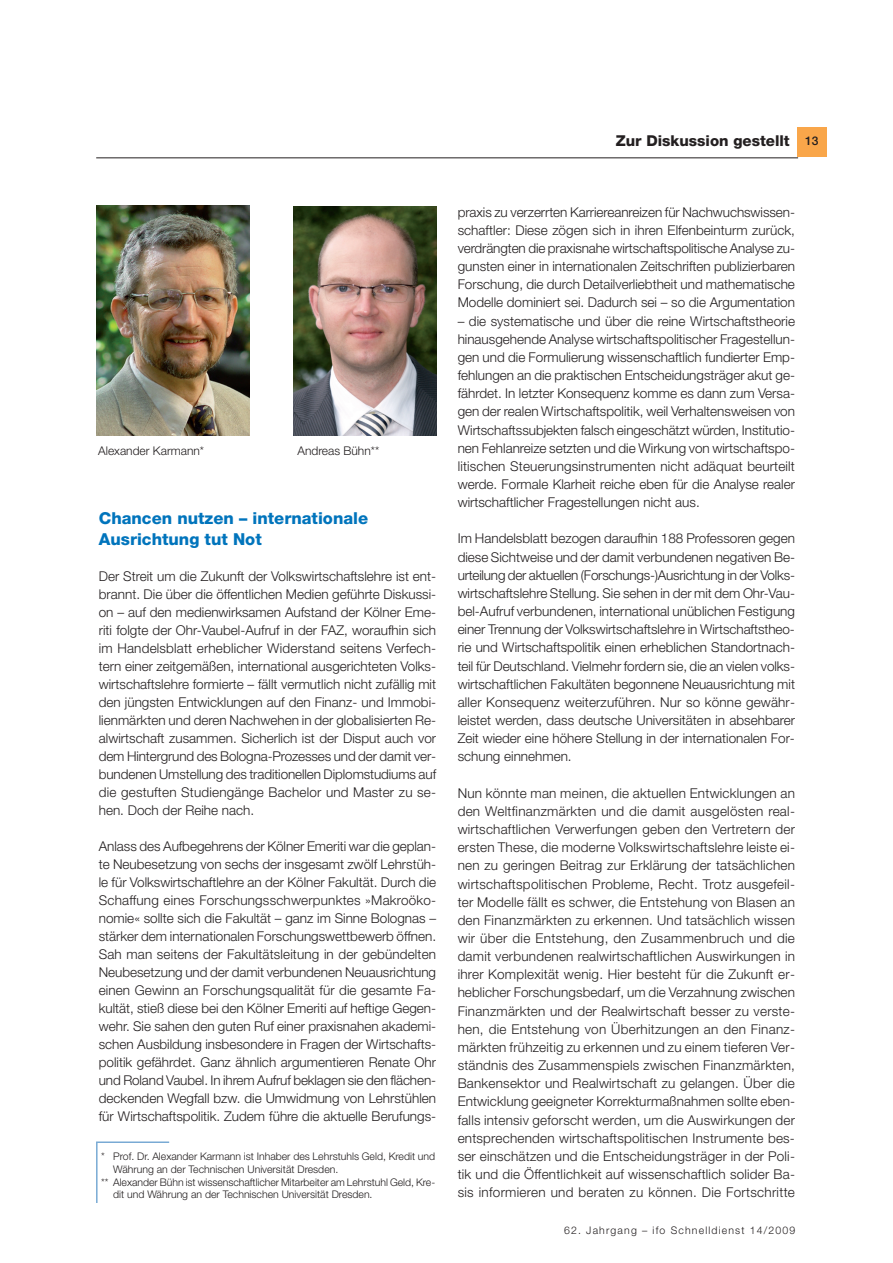
<style>
.page{position:relative;width:893px;height:1263px;background:#fff}
.page>*{position:absolute;margin:0;border:0;box-sizing:border-box;transform-origin:0 0}
.t1{font:800 16.5px/21px "Helvetica Neue LT Std";color:#0074bc}
.t2{font:800 15px "Helvetica Neue LT Std";color:#231f20}
.t3{font:300 13.5px/18.1px "Helvetica Neue LT Std";color:#231f20;text-align:justify}
.t4{font:300 12px "Helvetica Neue LT Std";color:#231f20}
.t5{font:500 12px "Helvetica Neue LT Std";color:#231f20}
.t6{font:300 10.5px "Helvetica Neue LT Std";color:#231f20}
.t7{font:300 10.5px "Helvetica Neue LT Std";letter-spacing:.11em;color:#231f20}
</style>
<div class="page">
<hr style="left:96px;top:157px;width:702px;height:1px;background:#231f20">
<div style="left:796px;top:128px;width:30px;height:29px;background:#f9a64a"></div>
<img style="left:97px;top:206px;width:152px;height:230px">
<img style="left:293px;top:206px;width:143px;height:230px">
<svg style="left:96px;top:1141px;width:74px;height:62px"></svg>
<p class="t2" style="left:615px;top:135px;width:175px">Zur Diskussion gestellt</p>
<p class="t5" style="left:805px;top:136px;width:15px">13</p>
<p class="t4" style="left:98px;top:446px;width:107px">Alexander Karmann*</p>
<p class="t4" style="left:297px;top:446px;width:83px">Andreas Bühn**</p>
<p class="t1" style="left:99px;top:509px;width:271px">Chancen nutzen – internationale<br>Ausrichtung tut Not</p>
<p class="t3" style="left:99px;top:568px;width:339px">Der Streit um die Zukunft der Volkswirtschaftslehre ist ent&shy;brannt. Die über die öffentlichen Medien geführte Diskussi&shy;on – auf den medienwirksamen Aufstand der Kölner Eme&shy;riti folgte der Ohr-Vaubel-Aufruf in der FAZ, woraufhin sich im Handelsblatt erheblicher Widerstand seitens Verfech&shy;tern einer zeitgemäßen, international ausgerichteten Volks&shy;wirtschaftslehre formierte – fällt vermutlich nicht zufällig mit den jüngsten Entwicklungen auf den Finanz- und Immobi&shy;lienmärkten und deren Nachwehen in der globalisierten Re&shy;alwirtschaft zusammen. Sicherlich ist der Disput auch vor dem Hintergrund des Bologna-Prozesses und der damit ver&shy;bundenen Umstellung des traditionellen Diplomstudiums auf die gestuften Studiengänge Bachelor und Master zu se&shy;hen. Doch der Reihe nach.</p>
<p class="t3" style="left:99px;top:838px;width:339px">Anlass des Aufbegehrens der Kölner Emeriti war die geplan&shy;te Neubesetzung von sechs der insgesamt zwölf Lehrstüh&shy;le für Volkswirtschaftlehre an der Kölner Fakultät. Durch die Schaffung eines Forschungsschwerpunktes »Makroöko&shy;nomie« sollte sich die Fakultät – ganz im Sinne Bolognas – stärker dem internationalen Forschungswettbewerb öffnen.<br>Sah man seitens der Fakultätsleitung in der gebündelten Neubesetzung und der damit verbundenen Neuausrichtung einen Gewinn an Forschungsqualität für die gesamte Fa&shy;kultät, stieß diese bei den Kölner Emeriti auf heftige Gegen&shy;wehr. Sie sahen den guten Ruf einer praxisnahen akademi&shy;schen Ausbildung insbesondere in Fragen der Wirtschafts&shy;politik gefährdet. Ganz ähnlich argumentieren Renate Ohr und Roland Vaubel. In ihrem Aufruf beklagen sie den flächen&shy;deckenden Wegfall bzw. die Umwidmung von Lehrstühlen für Wirtschaftspolitik. Zudem führe die aktuelle Berufungs-</p>
<p class="t6" style="left:101px;top:1153px;width:335px">* Prof. Dr. Alexander Karmann ist Inhaber des Lehrstuhls Geld, Kredit und</p>
<p class="t6" style="left:113px;top:1165px;width:227px">Währung an der Technischen Universität Dresden.</p>
<p class="t6" style="left:101px;top:1178px;width:335px">** Alexander Bühn ist wissenschaftlicher Mitarbeiter am Lehrstuhl Geld, Kre-</p>
<p class="t6" style="left:113px;top:1191px;width:261px">dit und Währung an der Technischen Universität Dresden.</p>
<p class="t3" style="left:457px;top:204px;width:339px">praxis zu verzerrten Karriereanreizen für Nachwuchswissen&shy;schaftler: Diese zögen sich in ihren Elfenbeinturm zurück, verdrängten die praxisnahe wirtschaftspolitische Analyse zu&shy;gunsten einer in internationalen Zeitschriften publizierbaren Forschung, die durch Detailverliebtheit und mathematische Modelle dominiert sei. Dadurch sei – so die Argumentation</p>
<p class="t3" style="left:457px;top:313px;width:339px">– die systematische und über die reine Wirtschaftstheorie hinausgehende Analyse wirtschaftspolitischer Fragestellun&shy;gen und die Formulierung wissenschaftlich fundierter Emp&shy;fehlungen an die praktischen Entscheidungsträger akut ge&shy;fährdet. In letzter Konsequenz komme es dann zum Versa&shy;gen der realen Wirtschaftspolitik, weil Verhaltensweisen von Wirtschaftssubjekten falsch eingeschätzt würden, Institutio&shy;nen Fehlanreize setzten und die Wirkung von wirtschaftspo&shy;litischen Steuerungsinstrumenten nicht adäquat beurteilt werde. Formale Klarheit reiche eben für die Analyse realer wirtschaftlicher Fragestellungen nicht aus.</p>
<p class="t3" style="left:457px;top:531px;width:339px">Im Handelsblatt bezogen daraufhin 188 Professoren gegen diese Sichtweise und der damit verbundenen negativen Be&shy;urteilung der aktuellen (Forschungs-)Ausrichtung in der Volks&shy;wirtschaftslehre Stellung. Sie sehen in der mit dem Ohr-Vau&shy;bel-Aufruf verbundenen, international unüblichen Festigung einer Trennung der Volkswirtschaftslehre in Wirtschaftstheo&shy;rie und Wirtschaftspolitik einen erheblichen Standortnach&shy;teil für Deutschland. Vielmehr fordern sie, die an vielen volks&shy;wirtschaftlichen Fakultäten begonnene Neuausrichtung mit aller Konsequenz weiterzuführen. Nur so könne gewähr&shy;leistet werden, dass deutsche Universitäten in absehbarer Zeit wieder eine höhere Stellung in der internationalen For&shy;schung einnehmen.</p>
<p class="t3" style="left:457px;top:785px;width:339px">Nun könnte man meinen, die aktuellen Entwicklungen an den Weltfinanzmärkten und die damit ausgelösten real&shy;wirtschaftlichen Verwerfungen geben den Vertretern der ersten These, die moderne Volkswirtschaftslehre leiste ei&shy;nen zu geringen Beitrag zur Erklärung der tatsächlichen wirtschaftspolitischen Probleme, Recht. Trotz ausgefeil&shy;ter Modelle fällt es schwer, die Entstehung von Blasen an den Finanzmärkten zu erkennen. Und tatsächlich wissen wir über die Entstehung, den Zusammenbruch und die damit verbundenen realwirtschaftlichen Auswirkungen in ihrer Komplexität wenig. Hier besteht für die Zukunft er&shy;heblicher Forschungsbedarf, um die Verzahnung zwischen Finanzmärkten und der Realwirtschaft besser zu verste&shy;hen, die Entstehung von Überhitzungen an den Finanz&shy;märkten frühzeitig zu erkennen und zu einem tieferen Ver&shy;ständnis des Zusammenspiels zwischen Finanzmärkten, Bankensektor und Realwirtschaft zu gelangen. Über die Entwicklung geeigneter Korrekturmaßnahmen sollte eben&shy;falls intensiv geforscht werden, um die Auswirkungen der entsprechenden wirtschaftspolitischen Instrumente bes&shy;ser einschätzen und die Entscheidungsträger in der Poli&shy;tik und die Öffentlichkeit auf wissenschaftlich solider Ba&shy;sis informieren und beraten zu können. Die Fortschritte</p>
<p class="t7" style="left:564px;top:1227px;width:233px">62. Jahrgang – ifo Schnelldienst 14/2009</p>
</div>
